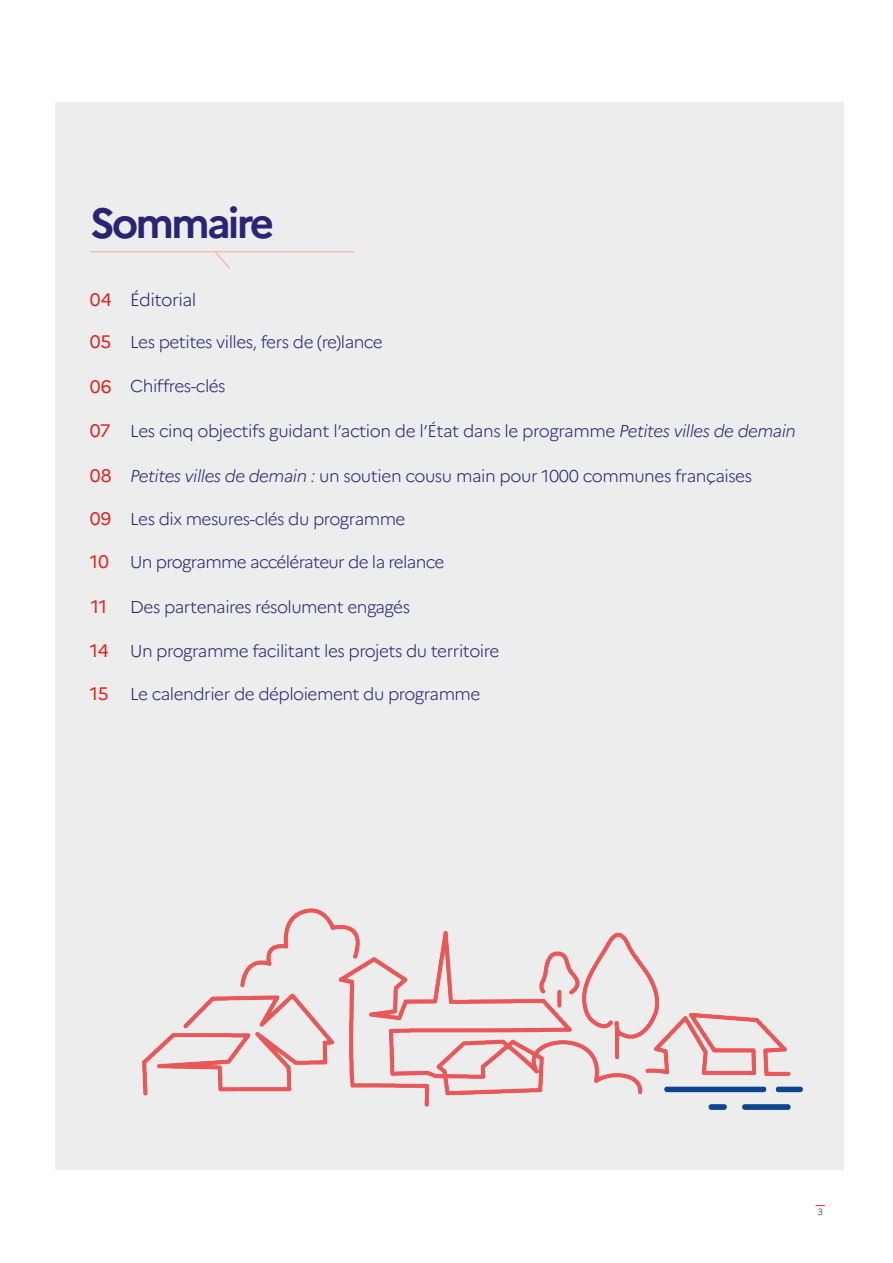
<style>
.page{position:relative;width:893px;height:1263px;background:#fff}
.page>*{position:absolute;margin:0;border:0;box-sizing:border-box;transform-origin:0 0}
.t1{font:700 42.15px "Marianne";letter-spacing:-.07em;color:#292574}
.t2{font:18.15px "Marianne";color:#e2241c}
.t3{font:300 17.7px "Marianne";letter-spacing:-.03em;color:#292574}
.t4{font:300 17.1px "Marianne";letter-spacing:-.03em;color:#292574}
.t5{font:300 9px "Marianne";color:#292574}
.s1{font-weight:400;font-size:18.15px;color:#e2241c}
.s2{font-style:italic}
</style>
<div class="page">
<div style="left:55px;top:102px;width:788px;height:1067px;background:#ededed"></div>
<svg style="left:90px;top:251px;width:265px;height:18px"></svg>
<img style="left:143px;top:908px;width:660px;height:202px">
<h1 class="t1" style="left:90px;top:198px;width:186px">Sommaire</h1>
<p class="t3" style="left:90px;top:289px;width:108px"><span class="s1">04</span> Éditorial</p>
<p class="t4" style="left:90px;top:331px;width:294px"><span class="s1">05</span> Les petites villes, fers de (re)lance</p>
<p class="t4" style="left:90px;top:376px;width:137px"><span class="s1">06</span> Chiffres-clés</p>
<p class="t4" style="left:90px;top:421px;width:708px"><span class="s1">07</span> Les cinq objectifs guidant l’action de l’État dans le programme <span class="s2">Petites villes de demain</span></p>
<p class="t4" style="left:90px;top:465px;width:664px"><span class="s1">08</span> <span class="s2">Petites villes de demain :</span> un soutien cousu main pour 1000 communes françaises</p>
<p class="t4" style="left:90px;top:508px;width:317px"><span class="s1">09</span> Les dix mesures-clés du programme</p>
<p class="t4" style="left:90px;top:551px;width:356px"><span class="s1">10</span> Un programme accélérateur de la relance</p>
<p class="t2" style="left:91px;top:595px;width:18px">11</p>
<p class="t4" style="left:130px;top:596px;width:281px">Des partenaires résolument engagés</p>
<p class="t4" style="left:90px;top:640px;width:411px"><span class="s1">14</span> Un programme facilitant les projets du territoire</p>
<p class="t4" style="left:90px;top:683px;width:392px"><span class="s1">15</span> Le calendrier de déploiement du programme</p>
<p class="t5" style="left:817px;top:1206px;width:7px">3</p>
</div>
